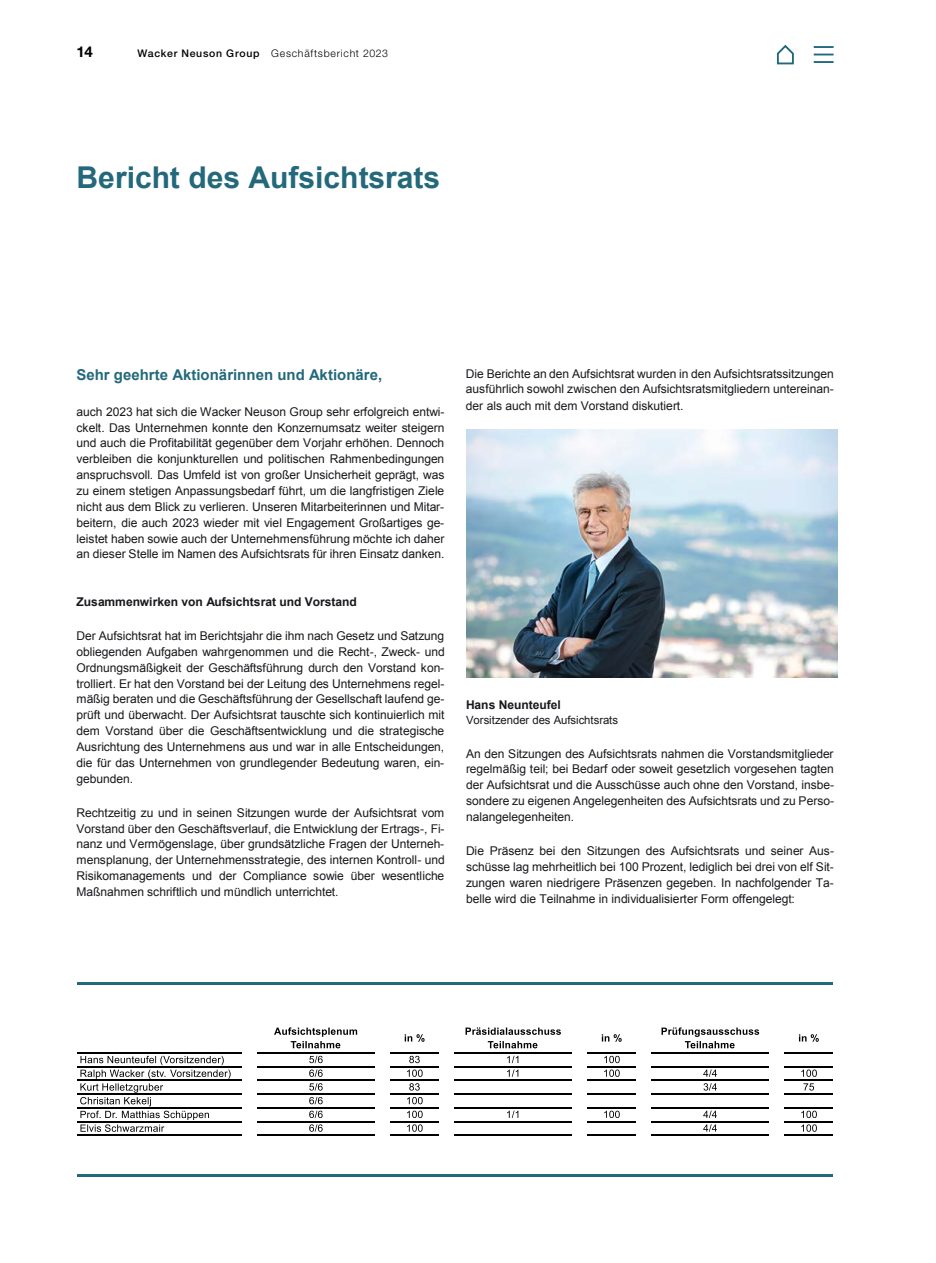
<style>
.page{position:relative;width:936px;height:1263px;background:#fff}
.page>*{position:absolute;margin:0;border:0;box-sizing:border-box;transform-origin:0 0}
.t1{font:700 30px "Arial";color:#23697b}
.t2{font:700 15px "Arial";color:#23697b}
.t3{font:700 15px "Arial";color:#1a171c}
.t4{font:700 15px "Helvetica Neue LTW1 G";color:#000}
.t5{font:12px/15.9px "Arial";letter-spacing:-.005em;color:#1a171c;text-align:justify}
.t6{font:700 12px "Arial";letter-spacing:-.005em;color:#1a171c}
.t7{font:11.4px "Arial";color:#1a171c}
.t8{font:10.5px "Arial";color:#1a171c}
.t9{font:300 10.5px "Helvetica Neue LT Std";letter-spacing:.07em;color:#000}
.s1{font-weight:700}
.s2{font-family:"Helvetica Neue LTW1 G";font-weight:500}
</style>
<div class="page">
<hr style="left:651px;top:1052px;width:117px;height:1px;background:#000">
<hr style="left:586px;top:1093px;width:49px;height:1px;background:#000">
<hr style="left:586px;top:1080px;width:49px;height:1px;background:#000">
<hr style="left:586px;top:1066px;width:49px;height:1px;background:#000">
<hr style="left:586px;top:1052px;width:49px;height:1px;background:#000">
<hr style="left:454px;top:1093px;width:117px;height:1px;background:#000">
<hr style="left:454px;top:1080px;width:117px;height:1px;background:#000">
<hr style="left:454px;top:1066px;width:117px;height:1px;background:#000">
<hr style="left:454px;top:1052px;width:117px;height:1px;background:#000">
<hr style="left:389px;top:1093px;width:49px;height:1px;background:#000">
<hr style="left:389px;top:1080px;width:49px;height:1px;background:#000">
<hr style="left:389px;top:1066px;width:49px;height:1px;background:#000">
<hr style="left:389px;top:1052px;width:49px;height:1px;background:#000">
<hr style="left:257px;top:1093px;width:117px;height:1px;background:#000">
<hr style="left:257px;top:1080px;width:117px;height:1px;background:#000">
<hr style="left:257px;top:1066px;width:117px;height:1px;background:#000">
<hr style="left:257px;top:1052px;width:117px;height:1px;background:#000">
<hr style="left:77px;top:1093px;width:164px;height:1px;background:#000">
<hr style="left:77px;top:1080px;width:164px;height:1px;background:#000">
<hr style="left:77px;top:1066px;width:164px;height:1px;background:#000">
<hr style="left:77px;top:1052px;width:164px;height:1px;background:#000">
<hr style="left:389px;top:1135px;width:49px;height:1px;background:#000">
<hr style="left:257px;top:1121px;width:117px;height:1px;background:#000">
<hr style="left:651px;top:1107px;width:117px;height:1px;background:#000">
<hr style="left:783px;top:1121px;width:49px;height:1px;background:#000">
<hr style="left:389px;top:1107px;width:49px;height:1px;background:#000">
<hr style="left:77px;top:1135px;width:164px;height:1px;background:#000">
<hr style="left:586px;top:1121px;width:49px;height:1px;background:#000">
<hr style="left:651px;top:1135px;width:117px;height:1px;background:#000">
<hr style="left:454px;top:1135px;width:117px;height:1px;background:#000">
<hr style="left:77px;top:1107px;width:164px;height:1px;background:#000">
<hr style="left:454px;top:1107px;width:117px;height:1px;background:#000">
<hr style="left:389px;top:1121px;width:49px;height:1px;background:#000">
<hr style="left:77px;top:1121px;width:164px;height:1px;background:#000">
<hr style="left:257px;top:1135px;width:117px;height:1px;background:#000">
<hr style="left:651px;top:1121px;width:117px;height:1px;background:#000">
<hr style="left:586px;top:1135px;width:49px;height:1px;background:#000">
<hr style="left:257px;top:1107px;width:117px;height:1px;background:#000">
<hr style="left:586px;top:1107px;width:49px;height:1px;background:#000">
<hr style="left:783px;top:1135px;width:49px;height:1px;background:#000">
<hr style="left:454px;top:1121px;width:117px;height:1px;background:#000">
<hr style="left:783px;top:1107px;width:49px;height:1px;background:#000">
<hr style="left:783px;top:1093px;width:49px;height:1px;background:#000">
<hr style="left:783px;top:1080px;width:49px;height:1px;background:#000">
<hr style="left:783px;top:1066px;width:49px;height:1px;background:#000">
<hr style="left:783px;top:1052px;width:49px;height:1px;background:#000">
<hr style="left:651px;top:1093px;width:117px;height:1px;background:#000">
<hr style="left:651px;top:1080px;width:117px;height:1px;background:#000">
<hr style="left:651px;top:1066px;width:117px;height:1px;background:#000">
<svg style="left:274px;top:1027px;width:83px;height:21px"></svg>
<svg style="left:404px;top:1034px;width:20px;height:8px"></svg>
<svg style="left:465px;top:1027px;width:96px;height:8px"></svg>
<svg style="left:487px;top:1041px;width:50px;height:7px"></svg>
<svg style="left:601px;top:1034px;width:20px;height:8px"></svg>
<svg style="left:661px;top:1027px;width:98px;height:21px"></svg>
<svg style="left:798px;top:1034px;width:20px;height:8px"></svg>
<svg style="left:309px;top:1056px;width:13px;height:7px"></svg>
<svg style="left:409px;top:1056px;width:11px;height:7px"></svg>
<svg style="left:507px;top:1056px;width:11px;height:7px"></svg>
<svg style="left:604px;top:1056px;width:15px;height:7px"></svg>
<svg style="left:309px;top:1069px;width:13px;height:8px"></svg>
<svg style="left:407px;top:1069px;width:15px;height:8px"></svg>
<svg style="left:507px;top:1069px;width:11px;height:8px"></svg>
<svg style="left:604px;top:1069px;width:15px;height:8px"></svg>
<svg style="left:703px;top:1069px;width:13px;height:8px"></svg>
<svg style="left:801px;top:1069px;width:15px;height:8px"></svg>
<svg style="left:309px;top:1083px;width:13px;height:7px"></svg>
<svg style="left:409px;top:1083px;width:11px;height:7px"></svg>
<svg style="left:703px;top:1083px;width:13px;height:7px"></svg>
<svg style="left:803px;top:1083px;width:11px;height:7px"></svg>
<svg style="left:309px;top:1097px;width:13px;height:7px"></svg>
<svg style="left:407px;top:1097px;width:15px;height:7px"></svg>
<svg style="left:309px;top:1110px;width:13px;height:8px"></svg>
<svg style="left:407px;top:1111px;width:15px;height:7px"></svg>
<svg style="left:507px;top:1110px;width:11px;height:8px"></svg>
<svg style="left:604px;top:1111px;width:15px;height:7px"></svg>
<svg style="left:703px;top:1110px;width:13px;height:8px"></svg>
<svg style="left:801px;top:1111px;width:15px;height:7px"></svg>
<svg style="left:80px;top:1056px;width:151px;height:76px"></svg>
<svg style="left:309px;top:1124px;width:13px;height:8px"></svg>
<svg style="left:407px;top:1124px;width:15px;height:8px"></svg>
<svg style="left:703px;top:1124px;width:13px;height:8px"></svg>
<svg style="left:801px;top:1124px;width:15px;height:8px"></svg>
<hr style="left:77px;top:982px;width:755px;height:3px;background:#23697b">
<hr style="left:77px;top:1175px;width:755px;height:2px;background:#23697b">
<img style="left:466px;top:430px;width:371px;height:247px">
<svg style="left:776px;top:44px;width:18px;height:21px"></svg>
<hr style="left:813px;top:46px;width:20px;height:2px;background:#20697c">
<svg style="left:813px;top:54px;width:20px;height:1px"></svg>
<hr style="left:813px;top:61px;width:20px;height:2px;background:#20697c">
<p class="t3" style="left:77px;top:41px;width:18px">14</p>
<p class="t8" style="left:120px;top:47px;width:231px"><span class="s1">Wacker Neuson Group</span> Geschäftsbericht 2023</p>
<p class="t4" style="left:77px;top:43px;width:18px">14</p>
<p class="t9" style="left:137px;top:47px;width:252px"><span class="s2">Wacker Neuson Group</span> Geschäftsbericht 2023</p>
<h1 class="t1" style="left:77px;top:157px;width:365px">Bericht des Aufsichtsrats</h1>
<p class="t2" style="left:77px;top:365px;width:307px">Sehr geehrte Aktionärinnen und Aktionäre,</p>
<p class="t5" style="left:77px;top:403px;width:369px">auch 2023 hat sich die Wacker Neuson Group sehr erfolgreich entwi&shy;ckelt. Das Unternehmen konnte den Konzernumsatz weiter steigern und auch die Profitabilität gegenüber dem Vorjahr erhöhen. Dennoch verbleiben die konjunkturellen und politischen Rahmenbedingungen anspruchsvoll. Das Umfeld ist von großer Unsicherheit geprägt, was zu einem stetigen Anpassungsbedarf führt, um die langfristigen Ziele nicht aus dem Blick zu verlieren. Unseren Mitarbeiterinnen und Mitar&shy;beitern, die auch 2023 wieder mit viel Engagement Großartiges ge&shy;leistet haben sowie auch der Unternehmensführung möchte ich daher an dieser Stelle im Namen des Aufsichtsrats für ihren Einsatz danken.</p>
<p class="t6" style="left:77px;top:594px;width:282px">Zusammenwirken von Aufsichtsrat und Vorstand</p>
<p class="t5" style="left:76px;top:628px;width:370px">Der Aufsichtsrat hat im Berichtsjahr die ihm nach Gesetz und Satzung obliegenden Aufgaben wahrgenommen und die Recht-, Zweck- und Ordnungsmäßigkeit der Geschäftsführung durch den Vorstand kon&shy;trolliert. Er hat den Vorstand bei der Leitung des Unternehmens regel&shy;mäßig beraten und die Geschäftsführung der Gesellschaft laufend ge&shy;prüft und überwacht. Der Aufsichtsrat tauschte sich kontinuierlich mit dem Vorstand über die Geschäftsentwicklung und die strategische Ausrichtung des Unternehmens aus und war in alle Entscheidungen, die für das Unternehmen von grundlegender Bedeutung waren, ein&shy;gebunden.</p>
<p class="t5" style="left:76px;top:804px;width:370px">Rechtzeitig zu und in seinen Sitzungen wurde der Aufsichtsrat vom Vorstand über den Geschäftsverlauf, die Entwicklung der Ertrags-, Fi&shy;nanz und Vermögenslage, über grundsätzliche Fragen der Unterneh&shy;mensplanung, der Unternehmensstrategie, des internen Kontroll- und Risikomanagements und der Compliance sowie über wesentliche Maßnahmen schriftlich und mündlich unterrichtet.</p>
<p class="t5" style="left:466px;top:366px;width:369px">Die Berichte an den Aufsichtsrat wurden in den Aufsichtsratssitzungen ausführlich sowohl zwischen den Aufsichtsratsmitgliedern untereinan&shy;der als auch mit dem Vorstand diskutiert.</p>
<p class="t6" style="left:466px;top:697px;width:96px">Hans Neunteufel</p>
<p class="t7" style="left:466px;top:712px;width:153px">Vorsitzender des Aufsichtsrats</p>
<p class="t5" style="left:466px;top:746px;width:369px">An den Sitzungen des Aufsichtsrats nahmen die Vorstandsmitglieder regelmäßig teil; bei Bedarf oder soweit gesetzlich vorgesehen tagten der Aufsichtsrat und die Ausschüsse auch ohne den Vorstand, insbe&shy;sondere zu eigenen Angelegenheiten des Aufsichtsrats und zu Perso&shy;nalangelegenheiten.</p>
<p class="t5" style="left:466px;top:843px;width:370px">Die Präsenz bei den Sitzungen des Aufsichtsrats und seiner Aus&shy;schüsse lag mehrheitlich bei 100 Prozent, lediglich bei drei von elf Sit&shy;zungen waren niedrigere Präsenzen gegeben. In nachfolgender Ta&shy;belle wird die Teilnahme in individualisierter Form offengelegt:</p>
</div>
